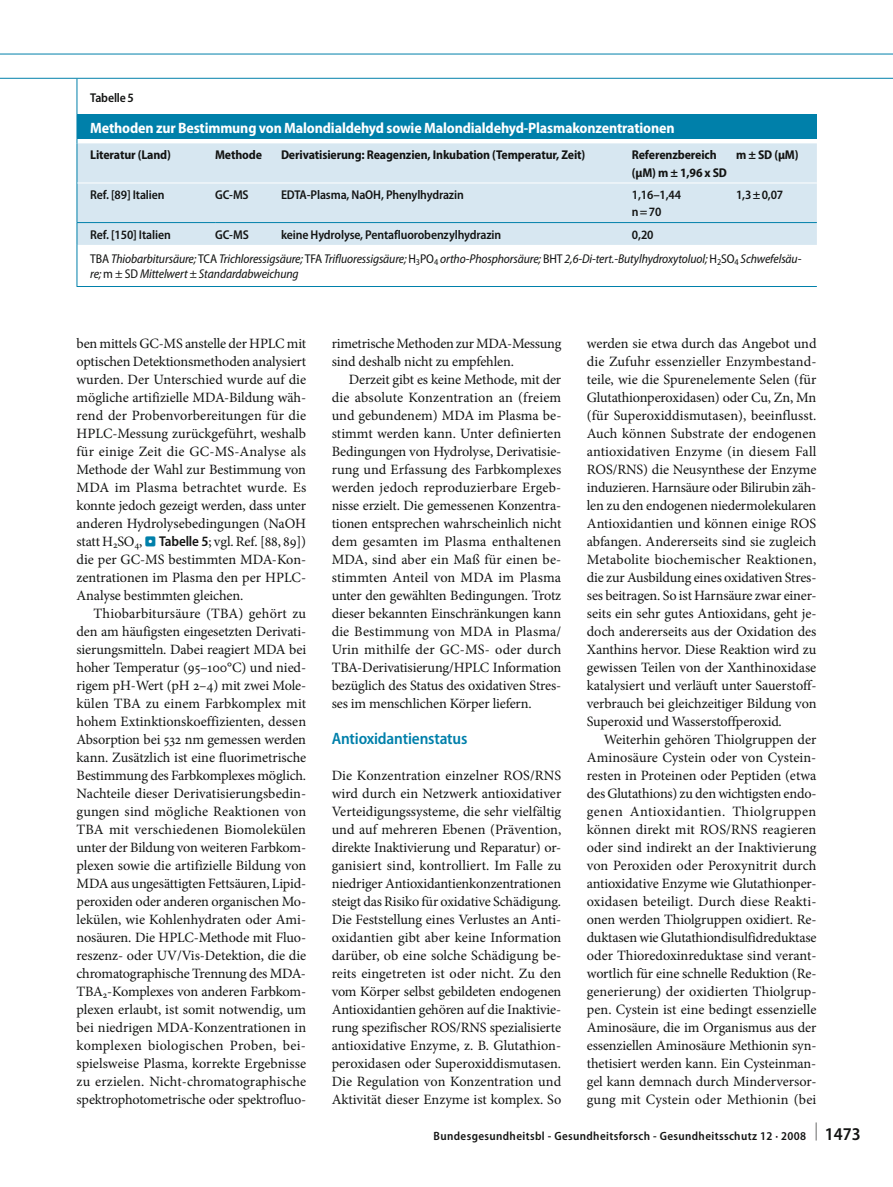
<style>
.page{position:relative;width:893px;height:1187px;background:#fff}
.page>*{position:absolute;margin:0;border:0;box-sizing:border-box;transform-origin:0 0}
.t1{font:600 semi-condensed 16.5px "Myriad Pro";letter-spacing:-.01em;color:#0080aa}
.t2{font:700 semi-condensed 15px "Myriad Pro";letter-spacing:-.01em;color:#fff}
.t3{font:14.25px/18px "Minion Pro";letter-spacing:-.01em;color:#131413;text-align:justify}
.t4{font:italic semi-condensed 12.75px/24.5px "Myriad Pro";letter-spacing:-.01em;color:#131413}
.t5{font:600 semi-condensed 12.75px/17.2px "Myriad Pro";letter-spacing:-.01em;color:#131413}
.t6{font:700 semi-condensed 12.75px/17.2px "Myriad Pro";letter-spacing:-.01em;color:#131413}
.t7{font:600 semi-condensed 12px "Myriad Pro";letter-spacing:.03em;color:#131413}
.s1{font-weight:600;font-style:normal}
.s2{font-style:normal}
.s3{font-family:"S Buttons";font-size:13.5px;color:#0080aa}
.s4{font-family:"Myriad Pro";font-weight:600;font-stretch:semi-condensed}
.s5{font-size:18px}
</style>
<div class="page">
<div style="left:77px;top:115px;width:740px;height:24px;background:#0080aa"></div>
<div style="left:78px;top:143px;width:739px;height:102px;background:#d7e7f1"></div>
<hr style="left:77px;top:245px;width:1px;height:41px;background:#0080aa">
<hr style="left:77px;top:286px;width:740px;height:1px;background:#0080aa">
<hr style="left:77px;top:143px;width:1px;height:79px;background:#0080aa">
<hr style="left:77px;top:182px;width:740px;height:1px;background:#fff">
<hr style="left:77px;top:79px;width:1px;height:36px;background:#0080aa">
<hr style="left:77px;top:222px;width:138px;height:1px;background:#0080aa">
<svg style="left:77px;top:223px;width:1px;height:22px"></svg>
<hr style="left:215px;top:222px;width:602px;height:1px;background:#0080aa">
<hr style="left:0;top:54px;width:893px;height:1px;background:#0080aa">
<hr style="left:0;top:78px;width:893px;height:1px;background:#0080aa">
<p class="t5" style="left:90px;top:90px;width:45px">Tabelle 5</p>
<p class="t2" style="left:90px;top:122px;width:586px">Methoden zur Bestimmung von Malondialdehyd sowie Malondialdehyd-Plasmakonzentrationen</p>
<p class="t6" style="left:90px;top:147px;width:82px">Literatur (Land)</p>
<p class="t6" style="left:215px;top:147px;width:49px">Methode</p>
<p class="t6" style="left:281px;top:147px;width:306px">Derivatisierung: Reagenzien, Inkubation (Temperatur, Zeit)</p>
<p class="t6" style="left:632px;top:147px;width:97px">Referenzbereich (μM) m ± 1,96 x SD</p>
<p class="t6" style="left:736px;top:147px;width:64px">m ± SD (μM)</p>
<p class="t5" style="left:90px;top:187px;width:76px">Ref. [89] Italien</p>
<p class="t5" style="left:215px;top:187px;width:35px">GC-MS</p>
<p class="t5" style="left:281px;top:187px;width:184px">EDTA-Plasma, NaOH, Phenylhydrazin</p>
<p class="t5" style="left:632px;top:187px;width:51px">1,16–1,44 n = 70</p>
<p class="t5" style="left:736px;top:187px;width:49px">1,3 ± 0,07</p>
<p class="t5" style="left:90px;top:227px;width:82px">Ref. [150] Italien</p>
<p class="t5" style="left:215px;top:227px;width:35px">GC-MS</p>
<p class="t5" style="left:281px;top:227px;width:222px">keine Hydrolyse, Pentafluorobenzylhydrazin</p>
<p class="t4" style="left:90px;top:223px;width:713px;text-indent:542px"><span class="s1">0,20<br></span><span class="s2">TBA</span> Thiobarbitursäure; <span class="s2">TCA</span> Trichloressigsäure; <span class="s2">TFA</span> Trifluoressigsäure; <span class="s2">H</span><sub>3</sub><span class="s2">PO</span><sub>4</sub> ortho-Phosphorsäure; <span class="s2">BHT</span> 2,6-Di-tert.-Butylhydroxytoluol; <span class="s2">H</span><sub>2</sub><span class="s2">SO</span><sub>4</sub> Schwefelsäu-</p>
<p class="t4" style="left:90px;top:262px;width:210px">re; <span class="s2">m ± SD</span> Mittelwert ± Standardabweichung</p>
<p class="t3" style="left:77px;top:335px;width:231px">ben mittels GC-MS anstelle der HPLC mit optischen Detektionsmethoden analysiert wurden. Der Unterschied wurde auf die mögliche artifizielle MDA-Bildung wäh&shy;rend der Probenvorbereitungen für die HPLC-Messung zurückgeführt, weshalb für einige Zeit die GC-MS-Analyse als Methode der Wahl zur Bestimmung von MDA im Plasma betrachtet wurde. Es konnte jedoch gezeigt werden, dass unter anderen Hydrolysebedingungen (NaOH statt H<sub>2</sub>SO<sub>4</sub>, <span class="s3">.</span> <span class="s4">Tabelle 5</span>; vgl. Ref. [88, 89]) die per GC-MS bestimmten MDA-Kon&shy;zentrationen im Plasma den per HPLC-Analyse bestimmten gleichen.</p>
<p class="t3" style="left:77px;top:605px;width:231px;text-indent:17px">Thiobarbitursäure (TBA) gehört zu den am häufigsten eingesetzten Derivati&shy;sierungsmitteln. Dabei reagiert MDA bei hoher Temperatur (95–100°C) und nied&shy;rigem pH-Wert (pH 2–4) mit zwei Mole&shy;külen TBA zu einem Farbkomplex mit hohem Extinktionskoeffizienten, dessen Absorption bei 532 nm gemessen werden kann. Zusätzlich ist eine fluorimetrische Bestimmung des Farbkomplexes möglich.<br>Nachteile dieser Derivatisierungsbedin&shy;gungen sind mögliche Reaktionen von TBA mit verschiedenen Biomolekülen unter der Bildung von weiteren Farbkom&shy;plexen sowie die artifizielle Bildung von MDA aus ungesättigten Fettsäuren, Lipid&shy;peroxiden oder anderen organischen Mo&shy;lekülen, wie Kohlenhydraten oder Ami&shy;nosäuren. Die HPLC-Methode mit Fluo&shy;reszenz- oder UV/Vis-Detektion, die die chromatographische Trennung des MDA-TBA<sub>2</sub>-Komplexes von anderen Farbkom&shy;plexen erlaubt, ist somit notwendig, um bei niedrigen MDA-Konzentrationen in komplexen biologischen Proben, bei&shy;spielsweise Plasma, korrekte Ergebnisse zu erzielen. Nicht-chromatographische spektrophotometrische oder spektrofluo-</p>
<p class="t3" style="left:332px;top:335px;width:231px">rimetrische Methoden zur MDA-Messung sind deshalb nicht zu empfehlen.</p>
<p class="t3" style="left:332px;top:371px;width:231px;text-indent:17px">Derzeit gibt es keine Methode, mit der die absolute Konzentration an (freiem und gebundenem) MDA im Plasma be&shy;stimmt werden kann. Unter definierten Bedingungen von Hydrolyse, Derivatisie&shy;rung und Erfassung des Farbkomplexes werden jedoch reproduzierbare Ergeb&shy;nisse erzielt. Die gemessenen Konzentra&shy;tionen entsprechen wahrscheinlich nicht dem gesamten im Plasma enthaltenen MDA, sind aber ein Maß für einen be&shy;stimmten Anteil von MDA im Plasma unter den gewählten Bedingungen. Trotz dieser bekannten Einschränkungen kann die Bestimmung von MDA in Plasma/ Urin mithilfe der GC-MS- oder durch TBA-Derivatisierung/HPLC Information bezüglich des Status des oxidativen Stres&shy;ses im menschlichen Körper liefern.</p>
<p class="t1" style="left:332px;top:732px;width:137px">Antioxidantienstatus</p>
<p class="t3" style="left:332px;top:767px;width:231px">Die Konzentration einzelner ROS/RNS wird durch ein Netzwerk antioxidativer Verteidigungssysteme, die sehr vielfältig und auf mehreren Ebenen (Prävention, direkte Inaktivierung und Reparatur) or&shy;ganisiert sind, kontrolliert. Im Falle zu niedriger Antioxidantienkonzentrationen steigt das Risiko für oxidative Schädigung.<br>Die Feststellung eines Verlustes an Anti&shy;oxidantien gibt aber keine Information darüber, ob eine solche Schädigung be&shy;reits eingetreten ist oder nicht. Zu den vom Körper selbst gebildeten endogenen Antioxidantien gehören auf die Inaktivie&shy;rung spezifischer ROS/RNS spezialisierte antioxidative Enzyme, z. B. Glutathion&shy;peroxidasen oder Superoxiddismutasen.<br>Die Regulation von Konzentration und Aktivität dieser Enzyme ist komplex. So</p>
<p class="t3" style="left:587px;top:335px;width:231px">werden sie etwa durch das Angebot und die Zufuhr essenzieller Enzymbestand&shy;teile, wie die Spurenelemente Selen (für Glutathionperoxidasen) oder Cu, Zn, Mn (für Superoxiddismutasen), beeinflusst.<br>Auch können Substrate der endogenen antioxidativen Enzyme (in diesem Fall ROS/RNS) die Neusynthese der Enzyme induzieren. Harnsäure oder Bilirubin zäh&shy;len zu den endogenen niedermolekularen Antioxidantien und können einige ROS abfangen. Andererseits sind sie zugleich Metabolite biochemischer Reaktionen, die zur Ausbildung eines oxidativen Stres&shy;ses beitragen. So ist Harnsäure zwar einer&shy;seits ein sehr gutes Antioxidans, geht je&shy;doch andererseits aus der Oxidation des Xanthins hervor. Diese Reaktion wird zu gewissen Teilen von der Xanthinoxidase katalysiert und verläuft unter Sauerstoff&shy;verbrauch bei gleichzeitiger Bildung von Superoxid und Wasserstoffperoxid.</p>
<p class="t3" style="left:587px;top:731px;width:231px;text-indent:17px">Weiterhin gehören Thiolgruppen der Aminosäure Cystein oder von Cystein&shy;resten in Proteinen oder Peptiden (etwa des Glutathions) zu den wichtigsten endo&shy;genen Antioxidantien. Thiolgruppen können direkt mit ROS/RNS reagieren oder sind indirekt an der Inaktivierung von Peroxiden oder Peroxynitrit durch antioxidative Enzyme wie Glutathionper&shy;oxidasen beteiligt. Durch diese Reakti&shy;onen werden Thiolgruppen oxidiert. Re&shy;duktasen wie Glutathiondisulfidreduktase oder Thioredoxinreduktase sind verant&shy;wortlich für eine schnelle Reduktion (Re&shy;generierung) der oxidierten Thiolgrup&shy;pen. Cystein ist eine bedingt essenzielle Aminosäure, die im Organismus aus der essenziellen Aminosäure Methionin syn&shy;thetisiert werden kann. Ein Cysteinman&shy;gel kann demnach durch Minderversor&shy;gung mit Cystein oder Methionin (bei</p>
<p class="t7" style="left:434px;top:1131px;width:429px">Bundesgesundheitsbl - Gesundheitsforsch - Gesundheitsschutz 12 · 2008 <sup>|</sup> <span class="s5">1473</span></p>
</div>
